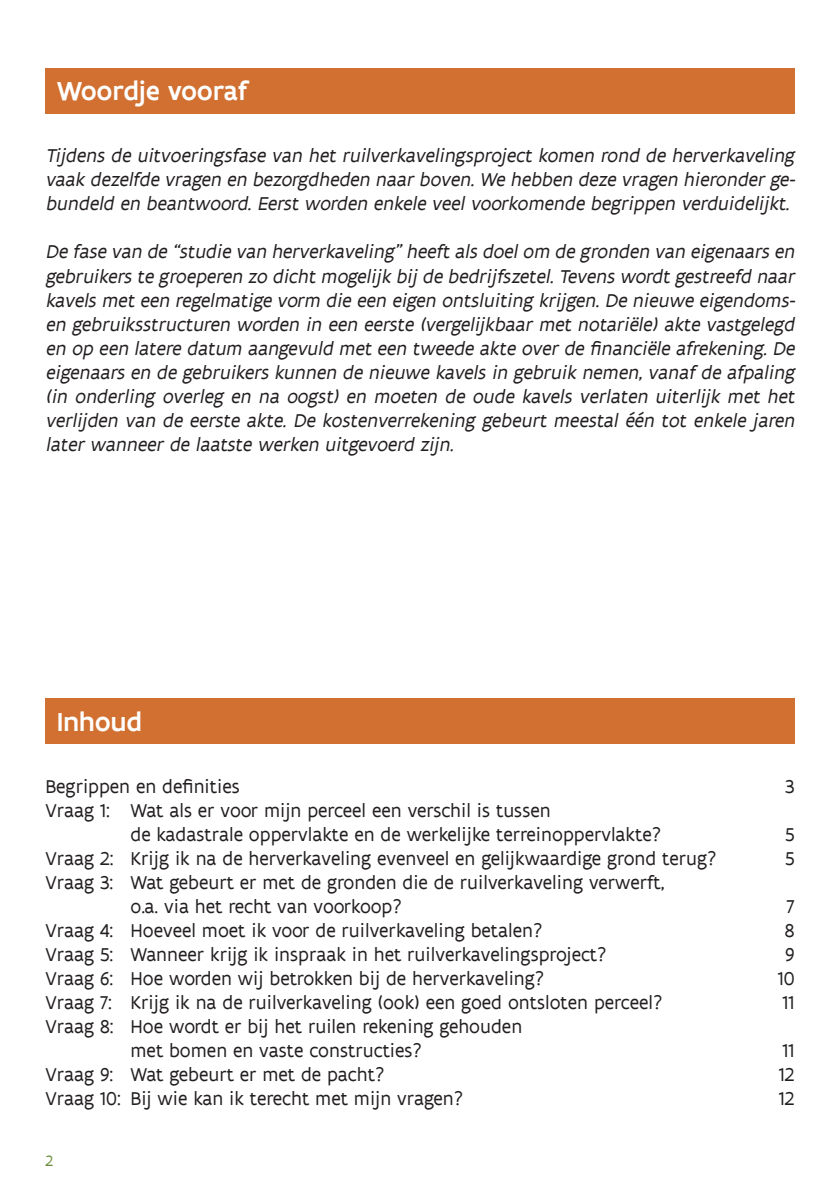
<style>
.page{position:relative;width:840px;height:1191px;background:#fff}
.page>*{position:absolute;margin:0;border:0;box-sizing:border-box;transform-origin:0 0}
.t1{font:500 28px "Flanders Art Sans";color:#fff}
.t2{font:italic 20px/24px "Flanders Art Sans";color:#231f20;text-align:justify}
.t3{font:20px/24px "Flanders Art Sans";color:#231f20}
.t4{font:16px "Flanders Art Sans";color:#698c3a}
</style>
<div class="page">
<div style="left:45px;top:68px;width:749px;height:45px;background:#d17031"></div>
<div style="left:45px;top:698px;width:749px;height:46px;background:#d17031"></div>
<h1 class="t1" style="left:57px;top:74px;width:191px">Woordje vooraf</h1>
<p class="t2" style="left:45px;top:144px;width:754px">Tijdens de uitvoeringsfase van het ruilverkavelingsproject komen rond de herverkaveling vaak dezelfde vragen en bezorgdheden naarboven.We hebben deze vragen hieronderge&shy;bundeld en beantwoord. Eerst worden enkele veel voorkomende begrippen verduidelij kt.</p>
<p class="t2" style="left:45px;top:240px;width:754px">De fase van de “studie van herverkaveling”heeftalsdoelom de gronden van eigenaarsen gebruikerste groeperen zo dichtmogelij k bij de bedrijfszetel.Tevenswordtgestreefd naar kavelsmeteen regelmatige vorm die een eigen ontsluiting krijgen.De nieuwe eigendoms&shy;en gebruiksstructuren worden in een eerste (vergelij kbaar met notariële) akte vastgelegd en op een latere datum aangevuld meteen tweede akte overde financiële afrekening.De eigenaars en de gebruikers kunnen de nieuwe kavels in gebruik nemen, vanaf de afpaling (in onderling overleg en na oogst) en moeten de oude kavels verlaten uiterlij k met het verlijden van de eerste akte. De kostenverrekening gebeurt meestal één tot enkele jaren later wanneer de laatste werken uitgevoerd zij n.</p>
<h1 class="t1" style="left:57px;top:704px;width:87px">Inhoud</h1>
<p class="t3" style="left:45px;top:774px;width:196px">Begrippen en definities</p>
<p class="t3" style="left:784px;top:774px;width:11px">3</p>
<p class="t3" style="left:130px;top:798px;width:532px;text-indent:-85px">Vraag 1: Wat als er voor mijn perceel een verschil is tussen<br>de kadastrale oppervlakte en de werkelijke terreinoppervlakte?</p>
<p class="t3" style="left:784px;top:822px;width:11px">5</p>
<p class="t3" style="left:45px;top:846px;width:672px">Vraag 2: Krijg ik na de herverkaveling evenveel en gelijkwaardige grond terug?</p>
<p class="t3" style="left:784px;top:846px;width:11px">5</p>
<p class="t3" style="left:130px;top:870px;width:535px;text-indent:-85px">Vraag 3: Wat gebeurt er met de gronden die de ruilverkaveling verwerft, o.a. via het recht van voorkoop?</p>
<p class="t3" style="left:786px;top:894px;width:10px">7</p>
<p class="t3" style="left:45px;top:918px;width:498px">Vraag 4: Hoeveel moet ik voor de ruilverkaveling betalen?</p>
<p class="t3" style="left:784px;top:918px;width:11px">8</p>
<p class="t3" style="left:45px;top:942px;width:562px">Vraag 5: Wanneer krijg ik inspraak in het ruilverkavelingsproject?</p>
<p class="t3" style="left:784px;top:942px;width:11px">9</p>
<p class="t3" style="left:45px;top:966px;width:500px">Vraag 6: Hoe worden wij betrokken bij de herverkaveling?</p>
<p class="t3" style="left:777px;top:966px;width:18px">10</p>
<p class="t3" style="left:45px;top:990px;width:618px">Vraag 7: Krijg ik na de ruilverkaveling (ook) een goed ontsloten perceel?</p>
<p class="t3" style="left:782px;top:990px;width:14px">11</p>
<p class="t3" style="left:130px;top:1014px;width:393px;text-indent:-85px">Vraag 8: Hoe wordt er bij het ruilen rekening gehouden met bomen en vaste constructies?</p>
<p class="t3" style="left:782px;top:1038px;width:14px">11</p>
<p class="t3" style="left:45px;top:1062px;width:340px">Vraag 9: Wat gebeurt er met de pacht?</p>
<p class="t3" style="left:778px;top:1062px;width:17px">12</p>
<p class="t3" style="left:45px;top:1086px;width:419px">Vraag 10: Bij wie kan ik terecht met mijn vragen?</p>
<p class="t3" style="left:778px;top:1086px;width:17px">12</p>
<p class="t4" style="left:45px;top:1151px;width:9px">2</p>
</div>
